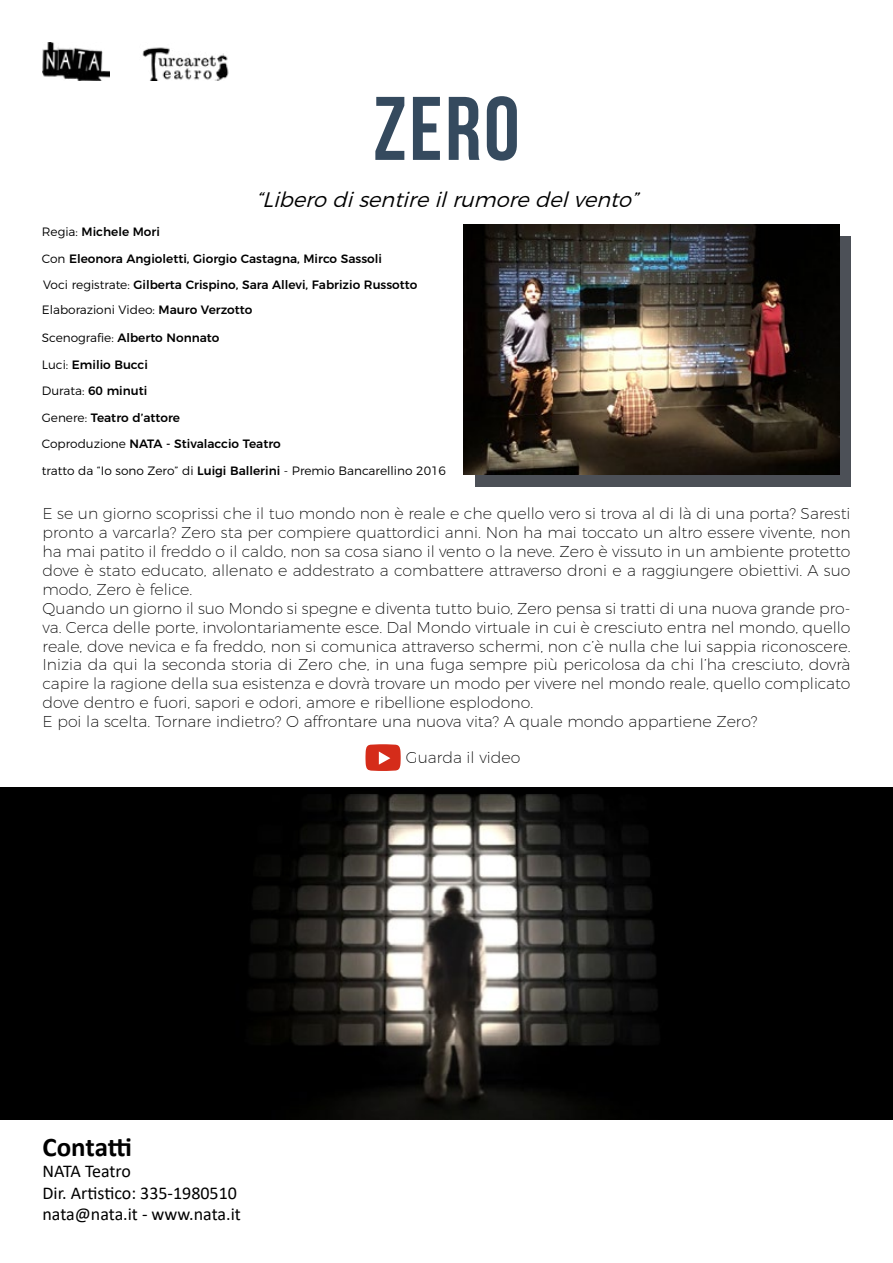
<style>
.page{position:relative;width:893px;height:1263px;background:#fff}
.page>*{position:absolute;margin:0;border:0;box-sizing:border-box;transform-origin:0 0}
.t1{font:700 90px "Bebas Neue";color:#354a5e}
.t2{font:700 27px "Calibri";letter-spacing:-.01em;color:#000}
.t3{font:italic 300 21px "Montserrat";color:#000}
.t4{font:18px/21.6px "Calibri";color:#000}
.t5{font:200 15.75px/18.9px "Montserrat";color:#000}
.t6{font:500 12.15px/26.5px "Montserrat";color:#000}
.t7{font:300 12.15px "Montserrat";color:#000}
.s1{font-weight:300}
.s2{font-weight:500}
</style>
<div class="page">
<div style="left:0;top:787px;width:893px;height:332px;background:#000"></div>
<img style="left:250px;top:794px;width:408px;height:325px">
<img style="left:43px;top:43px;width:66px;height:38px">
<svg style="left:365px;top:744px;width:36px;height:27px"></svg>
<div style="left:475px;top:236px;width:376px;height:250px;background:#4c5057"></div>
<img style="left:464px;top:224px;width:375px;height:251px">
<img style="left:142px;top:47px;width:87px;height:34px">
<h1 class="t1" style="left:373px;top:79px;width:148px">ZERO</h1>
<h3 class="t3" style="left:255px;top:183px;width:392px">“Liberodisentireilrumoredelvento”</h3>
<p class="t6" style="left:42px;top:217px;width:342px"><span class="s1">Regia:</span> Michele Mori<br><span class="s1">Con</span> Eleonora Angioletti, Giorgio Castagna, Mirco Sassoli</p>
<p class="t7" style="left:42px;top:300px;width:212px">Elaborazioni Video: <span class="s2">Mauro Verzotto</span></p>
<p class="t6" style="left:42px;top:323px;width:179px"><span class="s1">Scenografie:</span> Alberto Nonnato</p>
<p class="t6" style="left:43px;top:271px;width:376px"><span class="s1">Voci registrate:</span> Gilberta Crispino, Sara Allevi, Fabrizio Russotto</p>
<p class="t6" style="left:42px;top:350px;width:108px"><span class="s1">Luci:</span> Emilio Bucci</p>
<p class="t6" style="left:42px;top:377px;width:107px"><span class="s1">Durata:</span> 60 minuti</p>
<p class="t6" style="left:42px;top:403px;width:241px"><span class="s1">Genere:</span> Teatro d’attore<br><span class="s1">Coproduzione</span> NATA - Stivalaccio Teatro</p>
<p class="t7" style="left:42px;top:461px;width:406px">tratto da “Io sono Zero” di <span class="s2">Luigi Ballerini</span> - Premio Bancarellino 2016</p>
<p class="t5" style="left:43px;top:503px;width:809px">E se un giorno scoprissi che il tuo mondo non è reale e che quello vero si trova al di là di una porta? Saresti pronto a varcarla? Zero sta per compiere quattordici anni. Non ha mai toccato un altro essere vivente, non ha mai patito il freddo o il caldo, non sa cosa siano il vento o la neve. Zero è vissuto in un ambiente protetto dove è stato educato, allenato e addestrato a combattere attraverso droni e a raggiungere obiettivi. A suo modo, Zero è felice.<br>Quando un giorno il suo Mondo si spegne e diventa tutto buio, Zero pensa si tratti di una nuova grande pro&shy;va. Cerca delle porte, involontariamente esce. Dal Mondo virtuale in cui è cresciuto entra nel mondo, quello reale, dove nevica e fa freddo, non si comunica attraverso schermi, non c’è nulla che lui sappia riconoscere.<br>Inizia da qui la seconda storia di Zero che, in una fuga sempre più pericolosa da chi l’ha cresciuto, dovrà capire la ragione della sua esistenza e dovrà trovare un modo per vivere nel mondo reale, quello complicato dove dentro e fuori, sapori e odori, amore e ribellione esplodono.<br>E poi la scelta. Tornare indietro? O affrontare una nuova vita? A quale mondo appartiene Zero?</p>
<p class="t5" style="left:406px;top:747px;width:116px">Guarda il video</p>
<h2 class="t2" style="left:43px;top:1127px;width:91px">Contatti</h2>
<p class="t4" style="left:43px;top:1160px;width:200px">NATA Teatro<br>Dir. Artistico: 335-1980510 nata@nata.it - www.nata.it</p>
</div>
